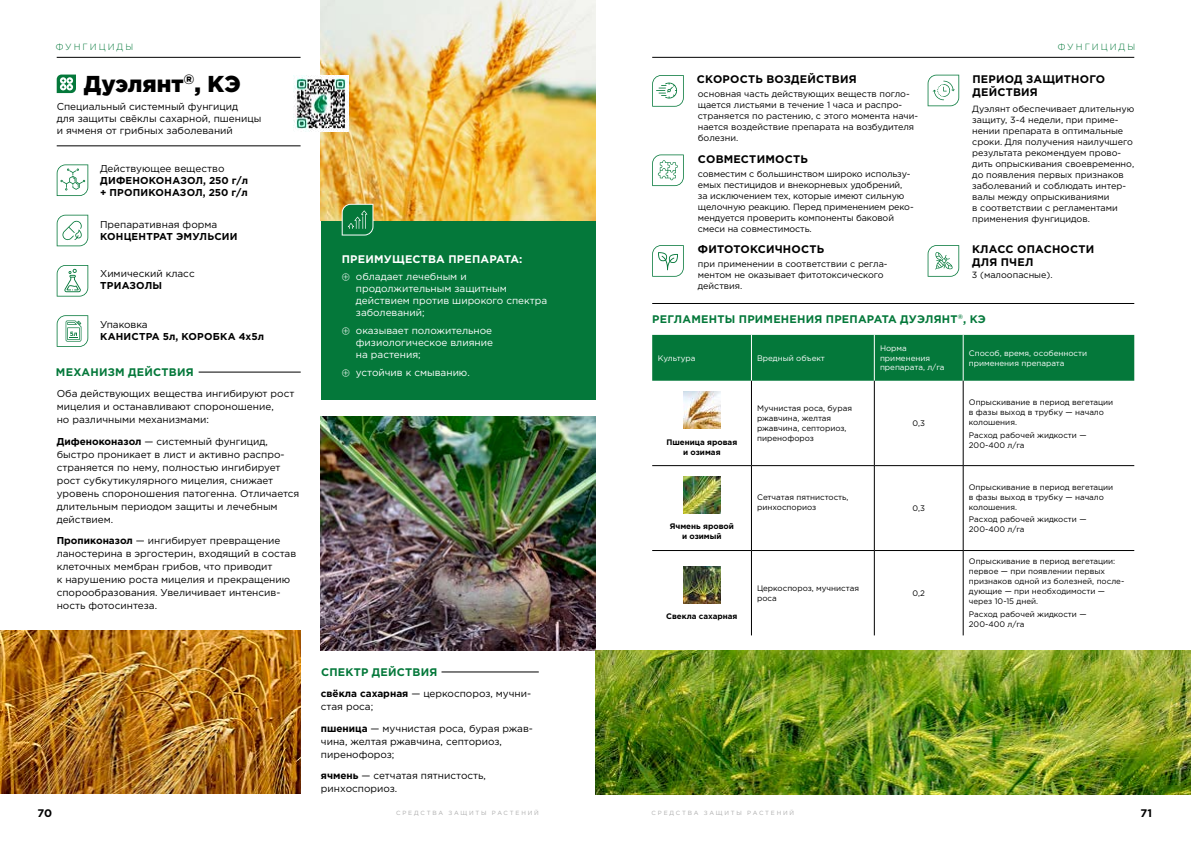
<style>
.page{position:relative;width:1191px;height:842px;background:#fff}
.page>*{position:absolute;margin:0;border:0;box-sizing:border-box;transform-origin:0 0}
.t1{font:900 23px "Gotham Pro";color:#000}
.t2{font:700 11px/13.2px "Gotham Pro";letter-spacing:.02em;color:#000}
.t3{font:700 11px "Gotham Pro";letter-spacing:.02em;color:#04783a}
.t4{font:700 11px "Gotham Pro";letter-spacing:.02em;color:#fff}
.t5{font:10px/13px "Gotham Pro";color:#000}
.t6{font:10px/12px "Gotham Pro";color:#fff}
.t7{font:700 10px/12px "Gotham Pro";letter-spacing:.02em;color:#000}
.t8{font:9px/11px "Gotham Pro";color:#000}
.t9{font:300 9px "Gotham Pro";letter-spacing:.22em;color:#04783a}
.t10{font:8px/10px "Gotham Pro";color:#000}
.t11{font:8px/9.6px "Gotham Pro";color:#fff}
.t12{font:700 8px/10px "Gotham Pro";color:#000;text-align:center}
.t13{font:6px "Gotham Pro";letter-spacing:.3em;color:#acacac}
.s1{font-weight:700}
.s2{font-family:"My Font"}
</style>
<div class="page">
<svg style="left:57px;top:75px;width:19px;height:18px"></svg>
<svg style="left:57px;top:164px;width:31px;height:32px"></svg>
<svg style="left:57px;top:215px;width:31px;height:31px"></svg>
<svg style="left:57px;top:265px;width:31px;height:32px"></svg>
<hr style="left:441px;top:672px;width:98px;height:1px;background:#000">
<hr style="left:57px;top:146px;width:243px;height:1px;background:#000">
<hr style="left:199px;top:372px;width:102px;height:1px;background:#000">
<div style="left:321px;top:221px;width:274px;height:179px;background:#04783a"></div>
<img style="left:321px;top:0;width:274px;height:221px">
<svg style="left:342px;top:204px;width:31px;height:32px"></svg>
<svg style="left:57px;top:315px;width:31px;height:32px"></svg>
<img style="left:321px;top:417px;width:274px;height:233px">
<img style="left:0;top:631px;width:300px;height:163px">
<svg style="left:927px;top:75px;width:32px;height:31px"></svg>
<svg style="left:652px;top:75px;width:32px;height:32px"></svg>
<svg style="left:652px;top:154px;width:32px;height:32px"></svg>
<svg style="left:927px;top:245px;width:32px;height:32px"></svg>
<hr style="left:652px;top:303px;width:482px;height:1px;background:#000">
<svg style="left:652px;top:245px;width:32px;height:32px"></svg>
<img style="left:293px;top:76px;width:56px;height:55px">
<hr style="left:57px;top:57px;width:243px;height:1px;background:#000">
<hr style="left:652px;top:57px;width:482px;height:1px;background:#000">
<div style="left:652px;top:335px;width:482px;height:46px;background:#04783a"></div>
<hr style="left:751px;top:335px;width:1px;height:46px;background:#fff">
<hr style="left:874px;top:335px;width:1px;height:46px;background:#fff">
<hr style="left:963px;top:335px;width:1px;height:46px;background:#fff">
<hr style="left:751px;top:381px;width:1px;height:84px;background:#000">
<hr style="left:874px;top:381px;width:1px;height:84px;background:#000">
<hr style="left:963px;top:381px;width:1px;height:84px;background:#000">
<hr style="left:652px;top:465px;width:99px;height:1px;background:#000">
<hr style="left:751px;top:465px;width:123px;height:1px;background:#000">
<hr style="left:751px;top:466px;width:1px;height:84px;background:#000">
<hr style="left:874px;top:465px;width:89px;height:1px;background:#000">
<hr style="left:874px;top:466px;width:1px;height:84px;background:#000">
<hr style="left:963px;top:465px;width:171px;height:1px;background:#000">
<hr style="left:963px;top:466px;width:1px;height:84px;background:#000">
<hr style="left:652px;top:550px;width:99px;height:1px;background:#000">
<hr style="left:751px;top:550px;width:123px;height:1px;background:#000">
<hr style="left:751px;top:551px;width:1px;height:84px;background:#000">
<hr style="left:874px;top:550px;width:89px;height:1px;background:#000">
<hr style="left:874px;top:551px;width:1px;height:84px;background:#000">
<hr style="left:963px;top:550px;width:171px;height:1px;background:#000">
<hr style="left:963px;top:551px;width:1px;height:84px;background:#000">
<img style="left:683px;top:392px;width:37px;height:37px">
<img style="left:683px;top:477px;width:37px;height:37px">
<img style="left:683px;top:567px;width:37px;height:37px">
<img style="left:595px;top:650px;width:596px;height:145px">
<p class="t9" style="left:56px;top:42px;width:79px">ФУНГИЦИДЫ</p>
<p class="t9" style="left:1057px;top:42px;width:79px">ФУНГИЦИДЫ</p>
<h1 class="t1" style="left:84px;top:70px;width:159px">Дуэлянт<sup>®</sup>, КЭ</h1>
<p class="t5" style="left:57px;top:100px;width:206px;line-height:12px">Специальный системный фунгицид<br>для защиты свёклы сахарной, пшеницы и ячменя от грибных заболеваний</p>
<p class="t5" style="left:100px;top:162px;width:126px">Действующее вещество</p>
<p class="t7" style="left:100px;top:174px;width:150px">ДИФЕНОКОНАЗОЛ, 250 г/л + ПРОПИКОНАЗОЛ, 250 г/л</p>
<p class="t5" style="left:100px;top:218px;width:119px">Препаративная форма</p>
<p class="t7" style="left:100px;top:230px;width:139px">КОНЦЕНТРАТ ЭМУЛЬСИИ</p>
<p class="t5" style="left:100px;top:266px;width:96px">Химический класс</p>
<p class="t7" style="left:100px;top:279px;width:63px">ТРИАЗОЛЫ</p>
<p class="t5" style="left:100px;top:318px;width:49px">Упаковка</p>
<p class="t7" style="left:100px;top:330px;width:165px">КАНИСТРА 5л, КОРОБКА 4х5л</p>
<p class="t3" style="left:56px;top:366px;width:139px">МЕХАНИЗМ ДЕЙСТВИЯ</p>
<p class="t5" style="left:57px;top:387px;width:239px">Оба действующих вещества ингибируют рост мицелия и останавливают спороношение,<br>но различными механизмами:</p>
<p class="t5" style="left:57px;top:435px;width:244px"><span class="s1">Дифеноконазол</span> — системный фунгицид, быстро проникает в лист и активно распро&shy;страняется по нему, полностью ингибирует рост субкутикулярного мицелия, снижает уровень спороношения патогенна. Отличается длительным периодом защиты и лечебным действием.</p>
<p class="t5" style="left:57px;top:534px;width:241px"><span class="s1">Пропиконазол</span> — ингибирует превращение ланостерина в эргостерин, входящий в состав клеточных мембран грибов, что приводит<br>к нарушению роста мицелия и прекращению спорообразования. Увеличивает интенсив&shy;ность фотосинтеза.</p>
<p class="t4" style="left:342px;top:253px;width:182px">ПРЕИМУЩЕСТВА ПРЕПАРАТА:</p>
<p class="t6" style="left:356px;top:271px;width:193px;text-indent:-14px"><span class="s2">©</span> обладает лечебным и продолжительным защитным действием против широкого спектра заболеваний;</p>
<p class="t6" style="left:356px;top:324px;width:139px;text-align:justify;text-indent:-14px"><span class="s2">©</span> оказывает положительное физиологическое влияние на растения;</p>
<p class="t6" style="left:342px;top:366px;width:130px"><span class="s2">©</span> устойчив к смыванию.</p>
<p class="t3" style="left:321px;top:666px;width:118px">СПЕКТР ДЕЙСТВИЯ</p>
<p class="t5" style="left:321px;top:687px;width:212px"><span class="s1">свёкла сахарная</span> — церкоспороз, мучни&shy;стая роса;</p>
<p class="t5" style="left:321px;top:722px;width:213px"><span class="s1">пшеница</span> — мучнистая роса, бурая ржав&shy;чина, желтая ржавчина, септориоз, пиренофороз;</p>
<p class="t5" style="left:321px;top:769px;width:167px"><span class="s1">ячмень</span> — сетчатая пятнистость, ринхоспориоз.</p>
<p class="t2" style="left:697px;top:72px;width:161px">СКОРОСТЬ ВОЗДЕЙСТВИЯ</p>
<p class="t8" style="left:698px;top:89px;width:222px">основная часть действующих веществ погло&shy;щается листьями в течение 1 часа и распро&shy;страняется по растению, с этого момента начи&shy;нается воздействие препарата на возбудителя болезни.</p>
<p class="t2" style="left:698px;top:152px;width:111px">СОВМЕСТИМОСТЬ</p>
<p class="t8" style="left:698px;top:168px;width:217px">совместим с большинством широко использу&shy;емых пестицидов и внекорневых удобрений, за исключением тех, которые имеют сильную щелочную реакцию. Перед применением реко&shy;мендуется проверить компоненты баковой смеси на совместимость.</p>
<p class="t2" style="left:698px;top:242px;width:128px">ФИТОТОКСИЧНОСТЬ</p>
<p class="t8" style="left:698px;top:259px;width:191px">при применении в соответствии с регла&shy;ментом не оказывает фитотоксического действия.</p>
<p class="t2" style="left:972px;top:72px;width:134px">ПЕРИОД ЗАЩИТНОГО<br>ДЕЙСТВИЯ</p>
<p class="t8" style="left:972px;top:103px;width:163px">Дуэлянт обеспечивает длительную защиту, 3-4 недели, при приме&shy;нении препарата в оптимальные сроки. Для получения наилучшего результата рекомендуем прово&shy;дить опрыскивания своевременно, до появления первых признаков заболеваний и соблюдать интер&shy;валы между опрыскиваниями<br>в соответствии с регламентами применения фунгицидов.</p>
<p class="t2" style="left:972px;top:242px;width:124px">КЛАСС ОПАСНОСТИ<br>ДЛЯ ПЧЕЛ</p>
<p class="t8" style="left:972px;top:269px;width:82px">3 (малоопасные).</p>
<p class="t3" style="left:652px;top:312px;width:335px">РЕГЛАМЕНТЫ ПРИМЕНЕНИЯ ПРЕПАРАТА ДУЭЛЯНТ<sup>®</sup>, КЭ</p>
<p class="t11" style="left:658px;top:353px;width:39px">Культура</p>
<p class="t11" style="left:757px;top:353px;width:69px">Вредный объект</p>
<p class="t11" style="left:880px;top:343px;width:66px">Норма применения препарата, л/га</p>
<p class="t11" style="left:969px;top:348px;width:120px">Способ, время, особенности применения препарата</p>
<p class="t12" style="left:666px;top:436px;width:72px">Пшеница яровая и озимая</p>
<p class="t12" style="left:670px;top:521px;width:66px">Ячмень яровой и озимый</p>
<p class="t12" style="left:666px;top:611px;width:73px">Свекла сахарная</p>
<p class="t10" style="left:757px;top:403px;width:96px">Мучнистая роса, бурая ржавчина, желтая ржавчина, септориоз, пиренофороз</p>
<p class="t10" style="left:912px;top:418px;width:14px">0,3</p>
<p class="t10" style="left:757px;top:492px;width:93px">Сетчатая пятнистость, ринхоспориоз</p>
<p class="t10" style="left:912px;top:503px;width:14px">0,3</p>
<p class="t10" style="left:757px;top:583px;width:103px">Церкоспороз, мучнистая роса</p>
<p class="t10" style="left:912px;top:588px;width:14px">0,2</p>
<p class="t10" style="left:968px;top:397px;width:146px">Опрыскивание в период вегетации в фазы выход в трубку — начало колошения.</p>
<p class="t10" style="left:968px;top:430px;width:119px">Расход рабочей жидкости —<br>200-400 л/га</p>
<p class="t10" style="left:968px;top:482px;width:146px">Опрыскивание в период вегетации в фазы выход в трубку — начало колошения.</p>
<p class="t10" style="left:968px;top:515px;width:119px">Расход рабочей жидкости —<br>200-400 л/га</p>
<p class="t10" style="left:968px;top:557px;width:157px">Опрыскивание в период вегетации: первое — при появлении первых признаков одной из болезней, после&shy;дующие — при необходимости — через 10-15 дней.</p>
<p class="t10" style="left:968px;top:609px;width:119px">Расход рабочей жидкости —<br>200-400 л/га</p>
<p class="t2" style="left:38px;top:806px;width:16px">70</p>
<p class="t13" style="left:396px;top:810px;width:144px">СРЕДСТВА ЗАЩИТЫ РАСТЕНИЙ</p>
<p class="t13" style="left:651px;top:810px;width:144px">СРЕДСТВА ЗАЩИТЫ РАСТЕНИЙ</p>
<p class="t2" style="left:1140px;top:806px;width:13px">71</p>
</div>
